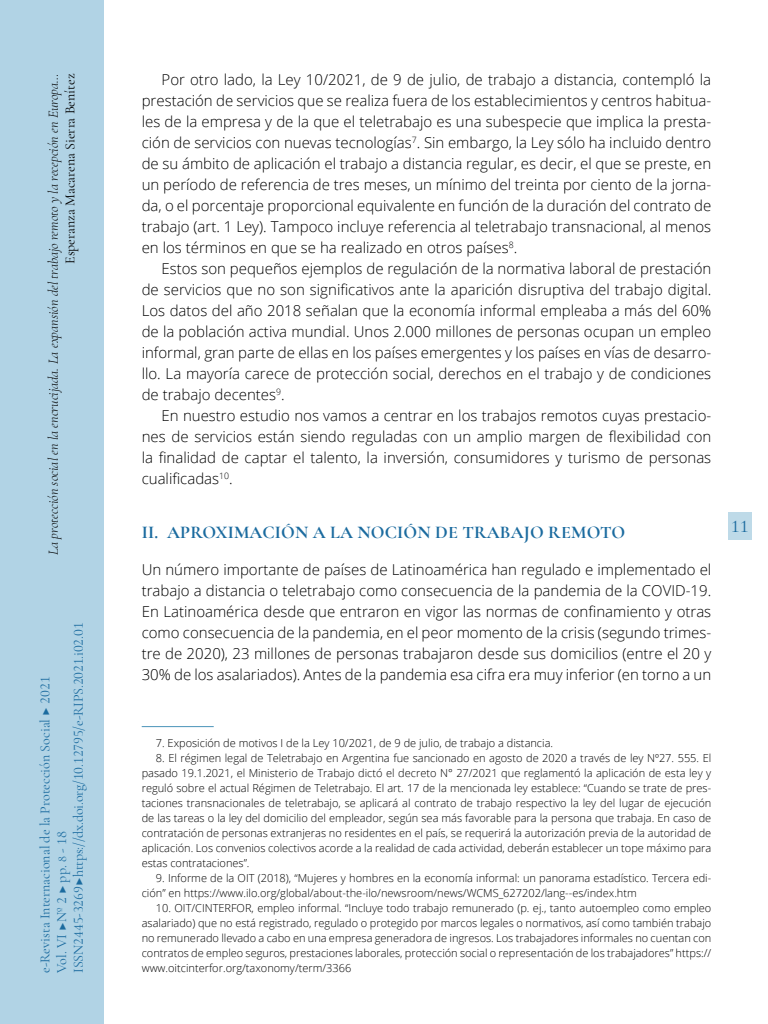
<style>
.page{position:relative;width:768px;height:1024px;background:#fff}
.page>*{position:absolute;margin:0;border:0;box-sizing:border-box;transform-origin:0 0}
._40_Enunciado{font:700 18px "Cormorant Garamond";letter-spacing:.01em;color:#1b6b9f}
.t1{font:500 18px "Cormorant Garamond";color:#1b6b9f}
._00_bsc{font:300 15px/21px "Open Sans";color:#000;text-align:justify}
._00_bsc_Sin{font:300 15px/21px "Open Sans";color:#000;text-align:justify}
.t2{font:14px/16.8px "Cormorant Garamond";letter-spacing:-.005em;color:#1b6b9f}
.t3{font:italic 300 14px "Cormorant Garamond";color:#000}
.t4{font:14px "Cormorant Garamond";color:#000}
.zz_notas{font:300 11px/15px "Open Sans";color:#000;text-align:justify}
.s1{font-size:12px}
</style>
<div class="page">
<hr style="left:142px;top:726px;width:72px;height:1px;background:#4b94b9">
<div style="left:0;top:0;width:103px;height:1024px;background:#b1d3e5"></div>
<div style="left:728px;top:512px;width:23px;height:28px;background:#bedae8"></div>
<p class="t3" style="left:45px;top:555px;width:483px;rotate:-90deg">La protección social en la encrucijada. La expansión del trabajo remoto y la recepción en Europa…</p>
<p class="t4" style="left:62px;top:264px;width:192px;rotate:-90deg">Esperanza Macarena Sierra Benítez</p>
<p class="t2" style="left:70px;top:973px;width:352px;rotate:-90deg">ISSN 2445-3269 ▶ https://dx.doi.org/10.12795/e-RIPS.2021.i02.01</p>
<p class="t2" style="left:36px;top:973px;width:298px;rotate:-90deg">e-Revista Internacional de la Protección Social ▶ 2021<br>Vol. VI ▶Nº 2 ▶ pp. <span class="s1">8</span> - 18</p>
<p class="_00_bsc" style="left:142px;top:69px;width:571px;text-indent:20px">Por otro lado, la Ley 10/2021, de 9 de julio, de trabajo a distancia, contempló la prestación de servicios que se realiza fuera de los establecimientos y centros habitua&shy;les de la empresa y de la que el teletrabajo es una subespecie que implica la presta&shy;ción de servicios con nuevas tecnologías<sup>7</sup>. Sin embargo, la Ley sólo ha incluido dentro de su ámbito de aplicación el trabajo a distancia regular, es decir, el que se preste, en un período de referencia de tres meses, un mínimo del treinta por ciento de la jorna&shy;da, o el porcentaje proporcional equivalente en función de la duración del contrato de trabajo (art. 1 Ley). Tampoco incluye referencia al teletrabajo transnacional, al menos en los términos en que se ha realizado en otros países<sup>8</sup>.</p>
<p class="_00_bsc" style="left:142px;top:258px;width:571px;text-indent:20px">Estos son pequeños ejemplos de regulación de la normativa laboral de prestación de servicios que no son significativos ante la aparición disruptiva del trabajo digital.<br>Los datos del año 2018 señalan que la economía informal empleaba a más del 60% de la población activa mundial. Unos 2.000 millones de personas ocupan un empleo informal, gran parte de ellas en los países emergentes y los países en vías de desarro&shy;llo. La mayoría carece de protección social, derechos en el trabajo y de condiciones de trabajo decentes<sup>9</sup>.</p>
<p class="_00_bsc" style="left:142px;top:405px;width:571px;text-indent:20px">En nuestro estudio nos vamos a centrar en los trabajos remotos cuyas prestacio&shy;nes de servicios están siendo reguladas con un amplio margen de flexibilidad con la finalidad de captar el talento, la inversión, consumidores y turismo de personas cualificadas<sup>10</sup>.</p>
<p class="_40_Enunciado" style="left:142px;top:521px;width:485px">II. APROXIMACIÓN A LA NOCIÓN DE TRABAJO REMOTO</p>
<p class="_00_bsc_Sin" style="left:142px;top:558px;width:571px">Un número importante de países de Latinoamérica han regulado e implementado el trabajo a distancia o teletrabajo como consecuencia de la pandemia de la COVID-19.<br>En Latinoamérica desde que entraron en vigor las normas de confinamiento y otras como consecuencia de la pandemia, en el peor momento de la crisis (segundo trimes&shy;tre de 2020), 23 millones de personas trabajaron desde sus domicilios (entre el 20 y 30% de los asalariados). Antes de la pandemia esa cifra era muy inferior (en torno a un</p>
<h1 class="t1" style="left:731px;top:515px;width:19px">11</h1>
<p class="zz_notas" style="left:156px;top:735px;width:399px">7. Exposición de motivos I de la Ley 10/2021, de 9 de julio, de trabajo a distancia.</p>
<p class="zz_notas" style="left:142px;top:750px;width:571px;text-indent:14px">8. El régimen legal de Teletrabajo en Argentina fue sancionado en agosto de 2020 a través de ley Nº27. 555. El pasado 19.1.2021, el Ministerio de Trabajo dictó el decreto N° 27/2021 que reglamentó la aplicación de esta ley y reguló sobre el actual Régimen de Teletrabajo. El art. 17 de la mencionada ley establece: “Cuando se trate de pres&shy;taciones transnacionales de teletrabajo, se aplicará al contrato de trabajo respectivo la ley del lugar de ejecución de las tareas o la ley del domicilio del empleador, según sea más favorable para la persona que trabaja. En caso de contratación de personas extranjeras no residentes en el país, se requerirá la autorización previa de la autoridad de aplicación. Los convenios colectivos acorde a la realidad de cada actividad, deberán establecer un tope máximo para estas contrataciones”.</p>
<p class="zz_notas" style="left:142px;top:870px;width:571px;text-indent:14px">9. Informe de la OIT (2018), “Mujeres y hombres en la economía informal: un panorama estadístico. Tercera edi&shy;ción” en https://www.ilo.org/global/about-the-ilo/newsroom/news/WCMS_627202/lang--es/index.htm</p>
<p class="zz_notas" style="left:142px;top:900px;width:571px;text-indent:14px">10. OIT/CINTERFOR, empleo informal. “Incluye todo trabajo remunerado (p. ej., tanto autoempleo como empleo asalariado) que no está registrado, regulado o protegido por marcos legales o normativos, así como también trabajo no remunerado llevado a cabo en una empresa generadora de ingresos. Los trabajadores informales no cuentan con contratos de empleo seguros, prestaciones laborales, protección social o representación de los trabajadores” https://</p>
<p class="zz_notas" style="left:142px;top:960px;width:211px">www.oitcinterfor.org/taxonomy/term/3366</p>
</div>
